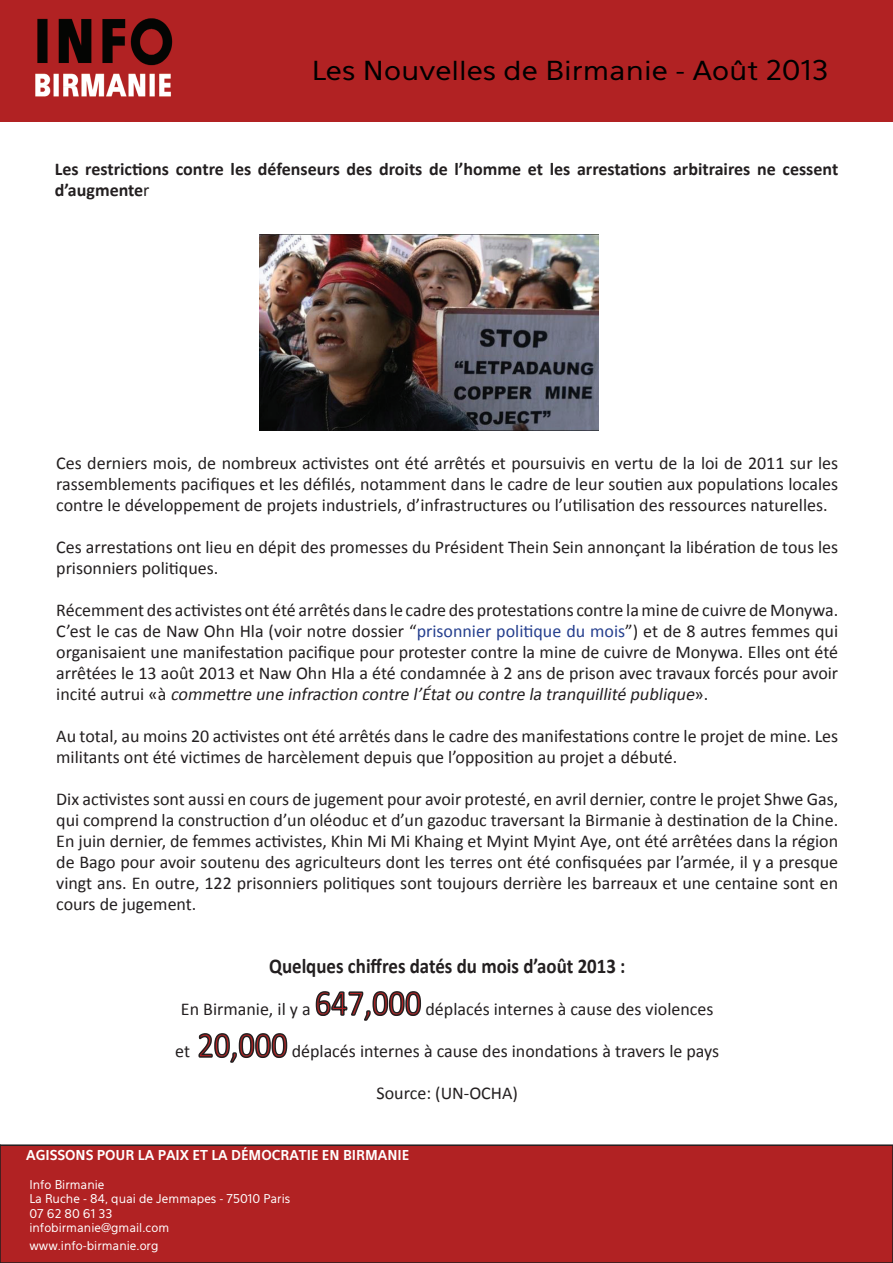
<style>
.page{position:relative;width:893px;height:1263px;background:#fff}
.page>*{position:absolute;margin:0;border:0;box-sizing:border-box;transform-origin:0 0}
.t1{font:25.95px "Eau Sans";color:#000;scale:1.14 1}
.t2{font:700 21px "Calibri";color:#231f20;scale:.9 1}
.t3{font:18px/21px "Calibri";color:#231f20;text-align:justify}
.t4{font:700 18px/21px "Calibri";color:#231f20}
.t5{font:700 13.5px "Eau Sans";color:#fff}
.t6{font:12px/14.4px "Eau Sans";color:#fff}
.s1{font-size:27px}
.s2{font-weight:400}
.s3{color:#253f8e}
.s4{font-style:italic}
.s5{font-size:36px;color:#b12223}
</style>
<div class="page">
<div style="left:0;top:1145px;width:893px;height:118px;background:#b12223"></div>
<div style="left:0;top:1144px;width:893px;height:119px;border:2px solid #231f20"></div>
<div style="left:0;top:0;width:893px;height:122px;background:#b12223"></div>
<svg style="left:315px;top:991px;width:107px;height:30px"></svg>
<svg style="left:198px;top:1033px;width:90px;height:30px"></svg>
<img style="left:259px;top:235px;width:339px;height:196px">
<h1 class="t1" style="left:312px;top:55px;width:455px">Les Nouvelles de Birmanie - Août <span class="s1">2013</span></h1>
<p class="t4" style="left:55px;top:158px;width:785px">Les restrictions contre les défenseurs des droits de l’homme et les arrestations arbitraires ne cessent d’augmente<span class="s2">r</span></p>
<p class="t3" style="left:56px;top:452px;width:783px">Ces derniers mois, de nombreux activistes ont été arrêtés et poursuivis en vertu de la loi de 2011 sur les rassemblements pacifiques et les défilés, notamment dans le cadre de leur soutien aux populations locales contre le développement de projets industriels, d’infrastructures ou l’utilisation des ressources naturelles.</p>
<p class="t3" style="left:56px;top:536px;width:783px">Ces arrestations ont lieu en dépit des promesses du Président Thein Sein annonçant la libération de tous les prisonniers politiques.</p>
<p class="t3" style="left:56px;top:599px;width:783px">Récemment des activistes ont été arrêtés dans le cadre des protestations contre la mine de cuivre de Monywa.<br>C’est le cas de Naw Ohn Hla (voir notre dossier “<span class="s3">prisonnier politique du mois</span>”) et de 8 autres femmes qui organisaient une manifestation pacifique pour protester contre la mine de cuivre de Monywa. Elles ont été arrêtées le 13 août 2013 et Naw Ohn Hla a été condamnée à 2 ans de prison avec travaux forcés pour avoir i n c i t é a u t r u i « à <span class="s4">commettre une infraction contre l’Étatou contre la tranquillité publique</span>» .</p>
<p class="t3" style="left:56px;top:725px;width:783px">Au total, au moins 20 activistes ont été arrêtés dans le cadre des manifestations contre le projet de mine. Les militants ont été victimes de harcèlement depuis que l’opposition au projet a débuté.</p>
<p class="t3" style="left:56px;top:788px;width:783px">Dix activistes sont aussi en cours de jugement pour avoir protesté, en avril dernier, contre le projet Shwe Gas, qui comprend la construction d’un oléoduc et d’un gazoduc traversant la Birmanie à destination de la Chine.<br>En juin dernier, de femmes activistes, Khin Mi Mi Khaing et Myint Myint Aye, ont été arrêtées dans la région de Bago pour avoir soutenu des agriculteurs dont les terres ont été confisquées par l’armée, il y a presque vingt ans. En outre, 122 prisonniers politiques sont toujours derrière les barreaux et une centaine sont en cours de jugement.</p>
<p class="t2" style="left:269px;top:952px;width:398px">Quelques chiffres datés du mois d’août 2013 :</p>
<p class="t3" style="left:181px;top:998px;width:534px">En Birmanie, il y a <span class="s5">647,000</span> déplacés internes à cause des violences</p>
<p class="t3" style="left:175px;top:1040px;width:546px">et <span class="s5">20,000</span> déplacés internes à cause des inondations à travers le pays</p>
<p class="t3" style="left:376px;top:1082px;width:143px">Source: (UN-OCHA)</p>
<p class="t5" style="left:26px;top:1147px;width:385px">AGISSONS POUR LA PAIX ET LA DÉMOCRATIE EN BIRMANIE</p>
<p class="t6" style="left:29px;top:1177px;width:262px">Info Birmanie<br>La Ruche - 84, quai de Jemmapes - 75010 Paris<br>07 62 80 61 33<br>infobirmanie@gmail.com</p>
<p class="t6" style="left:29px;top:1239px;width:131px">www.info-birmanie.org</p>
</div>
